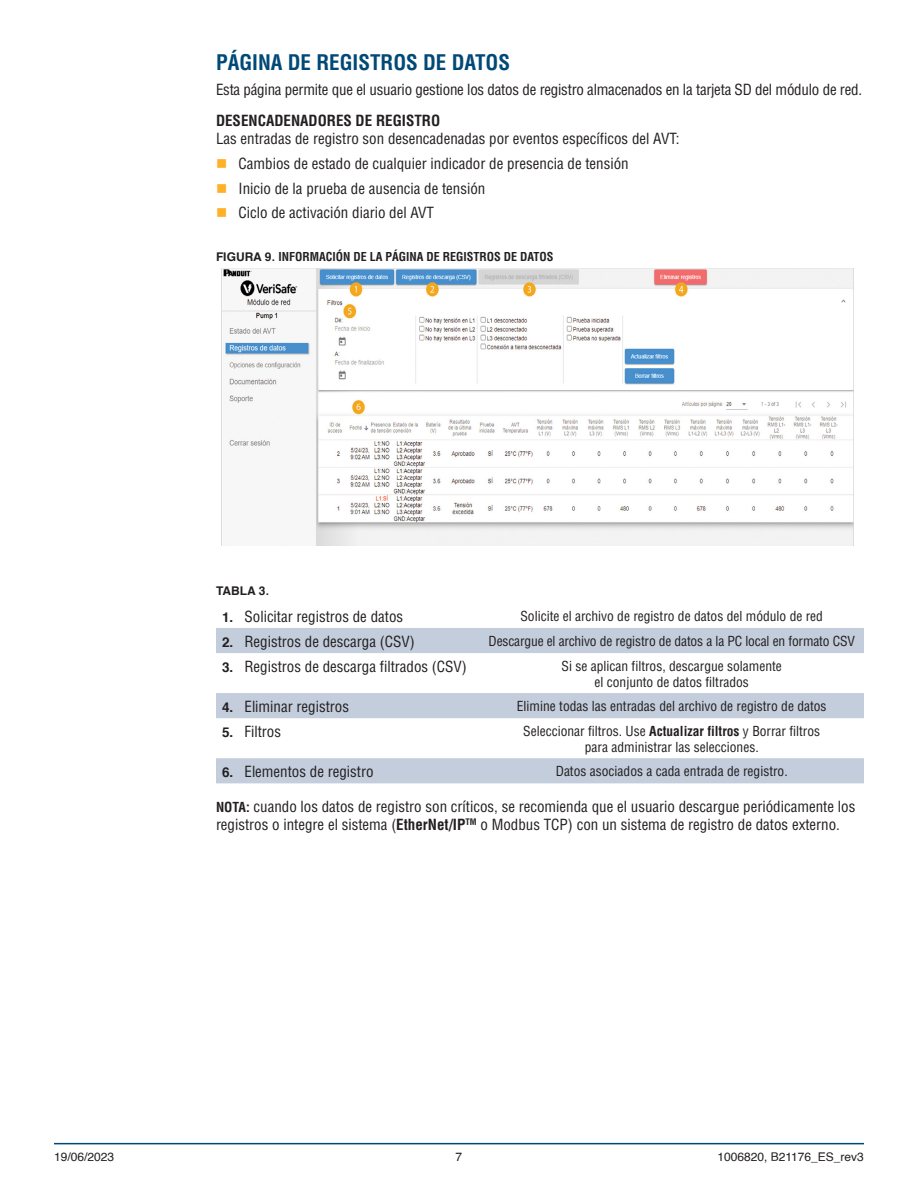
<style>
.page{position:relative;width:918px;height:1188px;background:#fff}
.page>*{position:absolute;margin:0;border:0;box-sizing:border-box;transform-origin:0 0}
.B_Head{font:700 condensed 21px "Helvetica";color:#004976}
.Note{font:condensed 15px/18px "Helvetica";color:#231f20}
.body{font:condensed 15px "Helvetica";letter-spacing:-.015em;color:#231f20}
.C_Head{font:700 condensed 15px "Helvetica";color:#231f20}
.t1{font:condensed 13.5px/16.2px "Helvetica";color:#231f20;text-align:center}
.t2{font:700 condensed 12px "Helvetica";color:#231f20}
.t3{font:12px "Helvetica";color:#231f20}
.t4{font:700 12px "Helvetica";color:#231f20}
.s1{font-stretch:normal}
.s2{font-stretch:condensed}
.s3{font-weight:700;font-stretch:normal;font-size:13.5px}
.s4{font-weight:700}
.s5{font-weight:700;font-size:13.5px}
</style>
<div class="page">
<hr style="left:54px;top:1143px;width:810px;height:1px;background:#004976">
<img style="left:221px;top:268px;width:633px;height:278px">
<svg style="left:216px;top:628px;width:648px;height:155px"></svg>
<p class="B_Head" style="left:216px;top:49px;width:296px">PÁGINA DE REGISTROS DE DATOS</p>
<p class="body" style="left:216px;top:80px;width:645px">Esta página permite que el usuario gestione los datos de registro almacenados en la tarjeta SD del módulo de red.</p>
<p class="C_Head" style="left:216px;top:111px;width:226px">DESENCADENADORES DE REGISTRO</p>
<p class="body" style="left:216px;top:129px;width:465px">Las entradas de registro son desencadenadas por eventos específicos del AVT:</p>
<p class="Note" style="left:238px;top:154px;width:392px">Cambios de estado de cualquier indicador de presencia de tensión</p>
<p class="Note" style="left:238px;top:179px;width:248px">Inicio de la prueba de ausencia de tensión</p>
<p class="Note" style="left:238px;top:204px;width:197px">Ciclo de activación diario del AVT</p>
<p class="t2" style="left:216px;top:249px;width:339px"><span class="s1">FIGURA 9</span>. INFORMACIÓN DE LA PÁGINA DE REGISTROS DE DATOS</p>
<p class="t4" style="left:216px;top:581px;width:55px">TABLA 3<span class="s2">.</span></p>
<p class="Note" style="left:222px;top:607px;width:183px"><span class="s3">1.</span> Solicitar registros de datos</p>
<p class="t1" style="left:520px;top:608px;width:304px">Solicite el archivo de registro de datos del módulo de red</p>
<p class="Note" style="left:222px;top:633px;width:194px"><span class="s3">2.</span> Registros de descarga (CSV)</p>
<p class="t1" style="left:489px;top:633px;width:368px">Descargue el archivo de registro de datos a la PC local en formato CSV</p>
<p class="Note" style="left:222px;top:658px;width:246px"><span class="s3">3.</span> Registros de descarga filtrados (CSV)</p>
<p class="t1" style="left:562px;top:658px;width:222px">Si se aplican filtros, descargue solamente el conjunto de datos filtrados</p>
<p class="Note" style="left:222px;top:698px;width:129px"><span class="s3">4.</span> Eliminar registros</p>
<p class="t1" style="left:517px;top:698px;width:311px">Elimine todas las entradas del archivo de registro de datos</p>
<p class="Note" style="left:222px;top:723px;width:61px"><span class="s3">5.</span> Filtros</p>
<p class="t1" style="left:523px;top:723px;width:298px">Seleccionar filtros. Use <span class="s4">Actualizar filtros</span> y Borrar filtros para administrar las selecciones.</p>
<p class="Note" style="left:222px;top:763px;width:153px"><span class="s3">6.</span> Elementos de registro</p>
<p class="t1" style="left:556px;top:763px;width:231px">Datos asociados a cada entrada de registro.</p>
<p class="Note" style="left:216px;top:798px;width:641px"><span class="s5">NOTA:</span> cuando los datos de registro son críticos, se recomienda que el usuario descargue periódicamente los registros o integre el sistema (<span class="s4">EtherNet/IP</span><sup>TM</sup> o Modbus TCP) con un sistema de registro de datos externo.</p>
<p class="t3" style="left:54px;top:1147px;width:62px">19/06/2023</p>
<p class="t3" style="left:456px;top:1147px;width:8px">7</p>
<p class="t3" style="left:717px;top:1147px;width:148px">1006820, B21176_ES_rev3</p>
</div>
